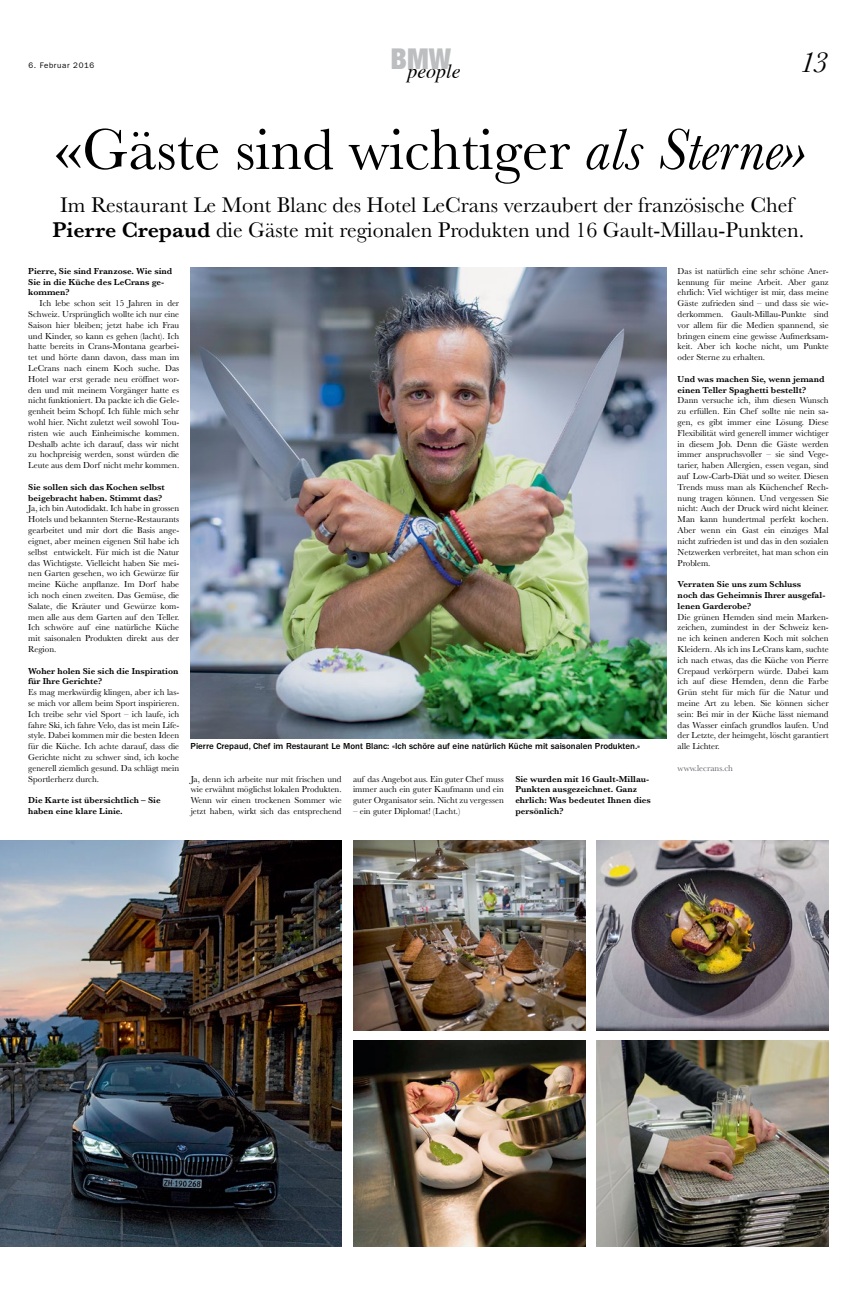
<style>
.page{position:relative;width:857px;height:1299px;background:#fff}
.page>*{position:absolute;margin:0;border:0;box-sizing:border-box;transform-origin:0 0}
.t1{font:60px "Baskerville";color:#000}
.t2{font:italic 30px "Baskerville";color:#000}
.t3{font:900 condensed 28.6px "Helvetica Neue";color:#bcbec0}
.t4{font:22px/25px "Baskerville";color:#000;text-align:center}
.t5{font:italic 20px "Times";color:#000}
.t6{font:9px/10.8px "Baskerville";color:#000;text-align:justify}
.t7{font:600 9px/10.8px "Baskerville";color:#000}
.t8{font:500 9px "ITC Franklin Gothic Std";color:#000}
.t9{font:9px "Baskerville";color:#616068}
.t10{font:8px "ITC Franklin Gothic Std";letter-spacing:.075em;color:#000}
.s1{font-style:italic}
.s2{font-weight:600}
</style>
<div class="page">
<img style="left:0;top:840px;width:341px;height:406px">
<img style="left:190px;top:267px;width:475px;height:471px">
<img style="left:353px;top:840px;width:232px;height:190px">
<img style="left:353px;top:1040px;width:232px;height:206px">
<img style="left:596px;top:840px;width:232px;height:190px">
<img style="left:596px;top:1040px;width:232px;height:206px">
<h3 class="t3" style="left:390px;top:41px;width:62px">BMW</h3>
<p class="t10" style="left:28px;top:61px;width:67px">6. Februar 2016</p>
<h2 class="t2" style="left:799px;top:45px;width:30px">13</h2>
<h3 class="t5" style="left:407px;top:63px;width:55px">people</h3>
<h1 class="t1" style="left:54px;top:115px;width:750px">«Gäste sind wichtiger <span class="s1">als Sterne»</span></h1>
<h3 class="t4" style="left:52px;top:193px;width:753px">Im Restaurant Le Mont Blanc des Hotel LeCrans verzaubert der französische Chef<br><span class="s2">Pierre Crepaud</span> die Gäste mit regionalen Produkten und 16 Gault-Millau-Punkten.</h3>
<p class="t7" style="left:28px;top:265px;width:145px">Pierre, Sie sind Franzose. Wie sind<br>Sie in die Küche des LeCrans ge&shy;kommen?</p>
<p class="t6" style="left:28px;top:298px;width:152px;text-indent:11px">Ich lebe schon seit 15 Jahren in der Schweiz. Ursprünglich wollte ich nur eine Saison hier bleiben; jetzt habe ich Frau und Kinder, so kann es gehen (lacht). Ich hatte bereits in Crans-Montana gearbei&shy;tet und hörte dann davon, dass man im LeCrans nach einem Koch suche. Das Hotel war erst gerade neu eröffnet wor&shy;den und mit meinem Vorgänger hatte es nicht funktioniert. Da packte ich die Gele&shy;genheit beim Schopf. Ich fühle mich sehr wohl hier. Nicht zuletzt weil sowohl Tou&shy;risten wie auch Einheimische kommen.<br>Deshalb achte ich darauf, dass wir nicht zu hochpreisig werden, sonst würden die Leute aus dem Dorf nicht mehr kommen.</p>
<p class="t7" style="left:28px;top:481px;width:138px">Sie sollen sich das Kochen selbst beigebracht haben. Stimmt das?</p>
<p class="t6" style="left:28px;top:503px;width:152px">Ja, ich bin Autodidakt. Ich habe in grossen Hotels und bekannten Sterne-Restaurants gearbeitet und mir dort die Basis ange&shy;eignet, aber meinen eigenen Stil habe ich selbst entwickelt. Für mich ist die Natur das Wichtigste. Vielleicht haben Sie mei&shy;nen Garten gesehen, wo ich Gewürze für meine Küche anpflanze. Im Dorf habe ich noch einen zweiten. Das Gemüse, die Salate, die Kräuter und Gewürze kom&shy;men alle aus dem Garten auf den Teller.<br>Ich schwöre auf eine natürliche Küche mit saisonalen Produkten direkt aus der Region.</p>
<p class="t7" style="left:28px;top:665px;width:151px">Woher holen Sie sich die Inspiration für Ihre Gerichte?</p>
<p class="t6" style="left:28px;top:686px;width:152px">Es mag merkwürdig klingen, aber ich las&shy;se mich vor allem beim Sport inspirieren.<br>Ich treibe sehr viel Sport – ich laufe, ich fahre Ski, ich fahre Velo, das ist mein Life&shy;style. Dabei kommen mir die besten Ideen für die Küche. Ich achte darauf, dass die Gerichte nicht zu schwer sind, ich koche generell ziemlich gesund. Da schlägt mein Sportlerherz durch.</p>
<p class="t7" style="left:28px;top:794px;width:134px">Die Karte ist übersichtlich – Sie haben eine klare Linie.</p>
<p class="t8" style="left:190px;top:741px;width:451px">Pierre Crepaud, Chef im Restaurant Le Mont Blanc: «Ich schöre auf eine natürlich Küche mit saisonalen Produkten.»</p>
<p class="t6" style="left:190px;top:773px;width:152px">Ja, denn ich arbeite nur mit frischen und wie erwähnt möglichst lokalen Produkten.<br>Wenn wir einen trockenen Sommer wie jetzt haben, wirkt sich das entsprechend</p>
<p class="t6" style="left:353px;top:773px;width:152px">auf das Angebot aus. Ein guter Chef muss immer auch ein guter Kaufmann und ein guter Organisator sein. Nicht zu vergessen</p>
<p class="t7" style="left:515px;top:773px;width:137px">Sie wurden mit 16 Gault-Millau-<br>Punkten ausgezeichnet. Ganz ehrlich: Was bedeutet Ihnen dies persönlich?</p>
<p class="t6" style="left:353px;top:805px;width:109px">– ein guter Diplomat! (Lacht.)</p>
<p class="t6" style="left:677px;top:265px;width:152px">Das ist natürlich eine sehr schöne Aner&shy;kennung für meine Arbeit. Aber ganz ehrlich: Viel wichtiger ist mir, dass meine Gäste zufrieden sind – und dass sie wie&shy;derkommen. Gault-Millau-Punkte sind vor allem für die Medien spannend, sie bringen einem eine gewisse Aufmerksam&shy;keit. Aber ich koche nicht, um Punkte oder Sterne zu erhalten.</p>
<p class="t7" style="left:677px;top:373px;width:148px">Und was machen Sie, wenn jemand einen Teller Spaghetti bestellt?</p>
<p class="t6" style="left:677px;top:395px;width:152px">Dann versuche ich, ihm diesen Wunsch zu erfüllen. Ein Chef sollte nie nein sa&shy;gen, es gibt immer eine Lösung. Diese Flexibilität wird generell immer wichtiger in diesem Job. Denn die Gäste werden immer anspruchsvoller – sie sind Vege&shy;tarier, haben Allergien, essen vegan, sind auf Low-Carb-Diät und so weiter. Diesen Trends muss man als Küchenchef Rech&shy;nung tragen können. Und vergessen Sie nicht: Auch der Druck wird nicht kleiner.<br>Man kann hundertmal perfekt kochen.<br>Aber wenn ein Gast ein einziges Mal nicht zufrieden ist und das in den sozialen Netzwerken verbreitet, hat man schon ein Problem.</p>
<p class="t7" style="left:677px;top:578px;width:149px">Verraten Sie uns zum Schluss<br>noch das Geheimnis Ihrer ausgefal&shy;lenen Garderobe?</p>
<p class="t6" style="left:677px;top:611px;width:152px">Die grünen Hemden sind mein Marken&shy;zeichen, zumindest in der Schweiz ken&shy;ne ich keinen anderen Koch mit solchen Kleidern. Als ich ins LeCrans kam, suchte ich nach etwas, das die Küche von Pierre Crepaud verkörpern würde. Dabei kam ich auf diese Hemden, denn die Farbe Grün steht für mich für die Natur und meine Art zu leben. Sie können sicher sein: Bei mir in der Küche lässt niemand das Wasser einfach grundlos laufen. Und der Letzte, der heimgeht, löscht garantiert alle Lichter.</p>
<p class="t9" style="left:677px;top:762px;width:57px">www.lecrans.ch</p>
</div>
